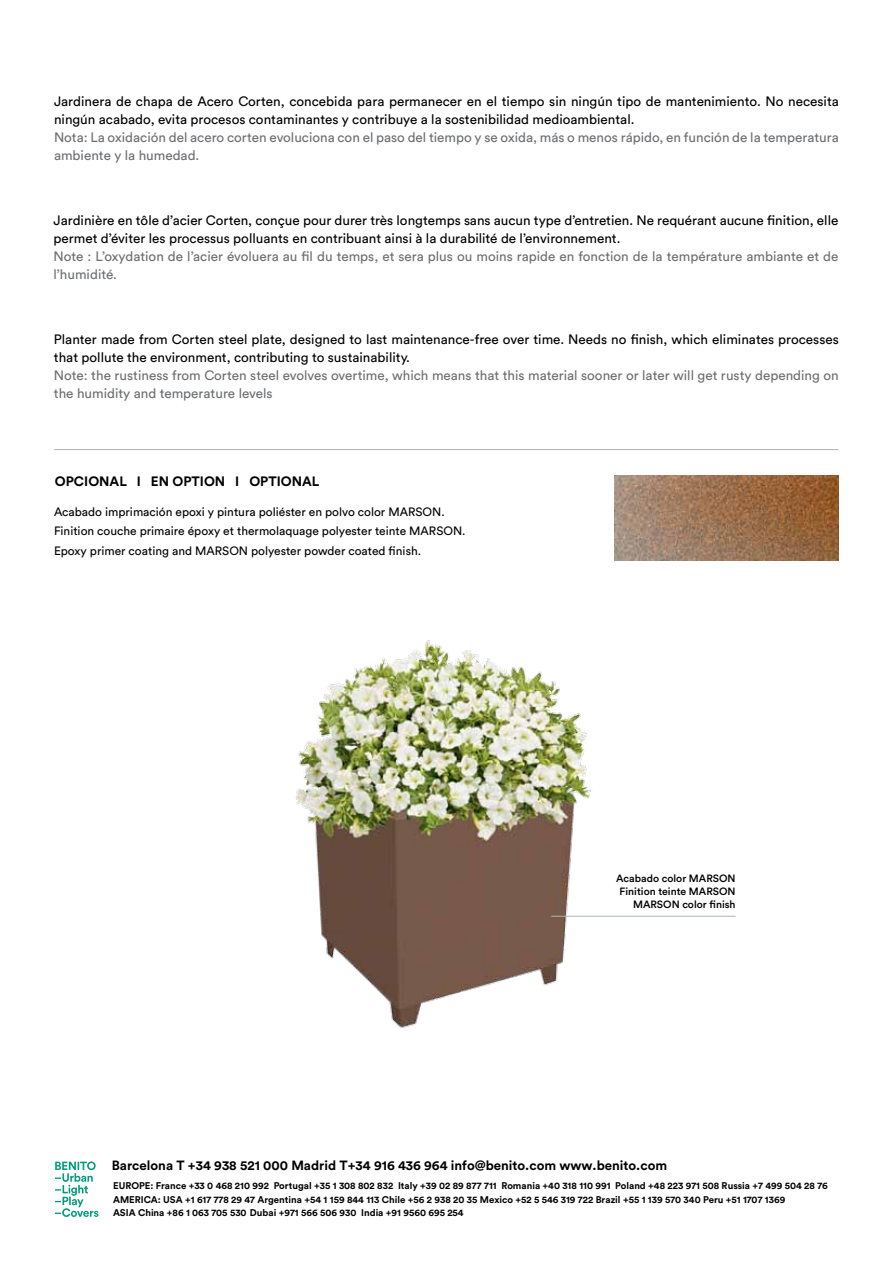
<style>
.page{position:relative;width:893px;height:1263px;background:#fff}
.page>*{position:absolute;margin:0;border:0;box-sizing:border-box;transform-origin:0 0}
.t1{font:13.5px/18px "Circular Std";color:#000}
.t2{font:13.5px/18px "Circular Std";color:#6d6e71}
.t3{font:700 13.5px "Circular Std";color:#000}
.t4{font:700 13.2px "Circular Std";color:#000}
.t5{font:12px/19.5px "Circular Std";color:#000}
.t6{font:500 10.5px/12.6px "Circular Std";color:#000;text-align:right}
.t7{font:700 9.6px "Circular Std";color:#000}
</style>
<div class="page">
<svg style="left:55px;top:1161px;width:43px;height:55px"></svg>
<hr style="left:54px;top:449px;width:785px;height:1px;background:#b1b4b6">
<img style="left:295px;top:553px;width:358px;height:475px">
<img style="left:615px;top:475px;width:223px;height:86px">
<hr style="left:551px;top:916px;width:185px;height:1px;background:#b1b4b6">
<p class="t1" style="left:54px;top:92px;width:786px">Jardinera de chapa de Acero Corten, concebida para permanecer en el tiempo sin ningún tipo de mantenimiento. No necesita ningún acabado, evita procesos contaminantes y contribuye a la sostenibilidad medioambiental.</p>
<p class="t2" style="left:54px;top:128px;width:786px">Nota: La oxidación del acero corten evoluciona con el paso del tiempo y se oxida, más o menos rápido, en función de la temperatura ambiente y la humedad.</p>
<p class="t1" style="left:54px;top:211px;width:786px">Jardinière en tôle d’acier Corten, conçue pour durer très longtemps sans aucun type d’entretien. Ne requérant aucune finition, elle permet d’éviter les processus polluants en contribuant ainsi à la durabilité de l’environnement.</p>
<p class="t2" style="left:54px;top:247px;width:786px">Note : L’oxydation de l’acier évoluera au fil du temps, et sera plus ou moins rapide en fonction de la température ambiante et de l’humidité.</p>
<p class="t1" style="left:54px;top:330px;width:786px">Planter made from Corten steel plate, designed to last maintenance-free over time. Needs no finish, which eliminates processes that pollute the environment, contributing to sustainability.</p>
<p class="t2" style="left:54px;top:366px;width:786px">Note: the rustiness from Corten steel evolves overtime, which means that this material sooner or later will get rusty depending on the humidity and temperature levels</p>
<p class="t3" style="left:55px;top:472px;width:266px">OPCIONAL I EN OPTION I OPTIONAL</p>
<p class="t5" style="left:54px;top:501px;width:413px">Acabado imprimación epoxi y pintura poliéster en polvo color MARSON.<br>Finition couche primaire époxy et thermolaquage polyester teinte MARSON.<br>Epoxy primer coating and MARSON polyester powder coated finish.</p>
<p class="t6" style="left:616px;top:872px;width:121px">Acabado color MARSON<br>Finition teinte MARSON<br>MARSON color finish</p>
<p class="t4" style="left:112px;top:1157px;width:557px">Barcelona T +34 938 521 000 Madrid T+34 916 436 964 info@benito.com www.benito.com</p>
<p class="t7" style="left:113px;top:1179px;width:716px">EUROPE: France +33 0 468 210 992 Portugal +35 1 308 802 832 Italy +39 02 89 877 711 Romania +40 318 110 991 Poland +48 223 971 508 Russia +7 499 504 28 76</p>
<p class="t7" style="left:113px;top:1207px;width:352px">ASIA China +86 1 063 705 530 Dubai +971 566 506 930 India +91 9560 695 254</p>
<p class="t7" style="left:113px;top:1193px;width:674px">AMERICA: USA +1 617 778 29 47 Argentina +54 1 159 844 113 Chile +56 2 938 20 35 Mexico +52 5 546 319 722 Brazil +55 1 139 570 340 Peru +51 1707 1369</p>
</div>
